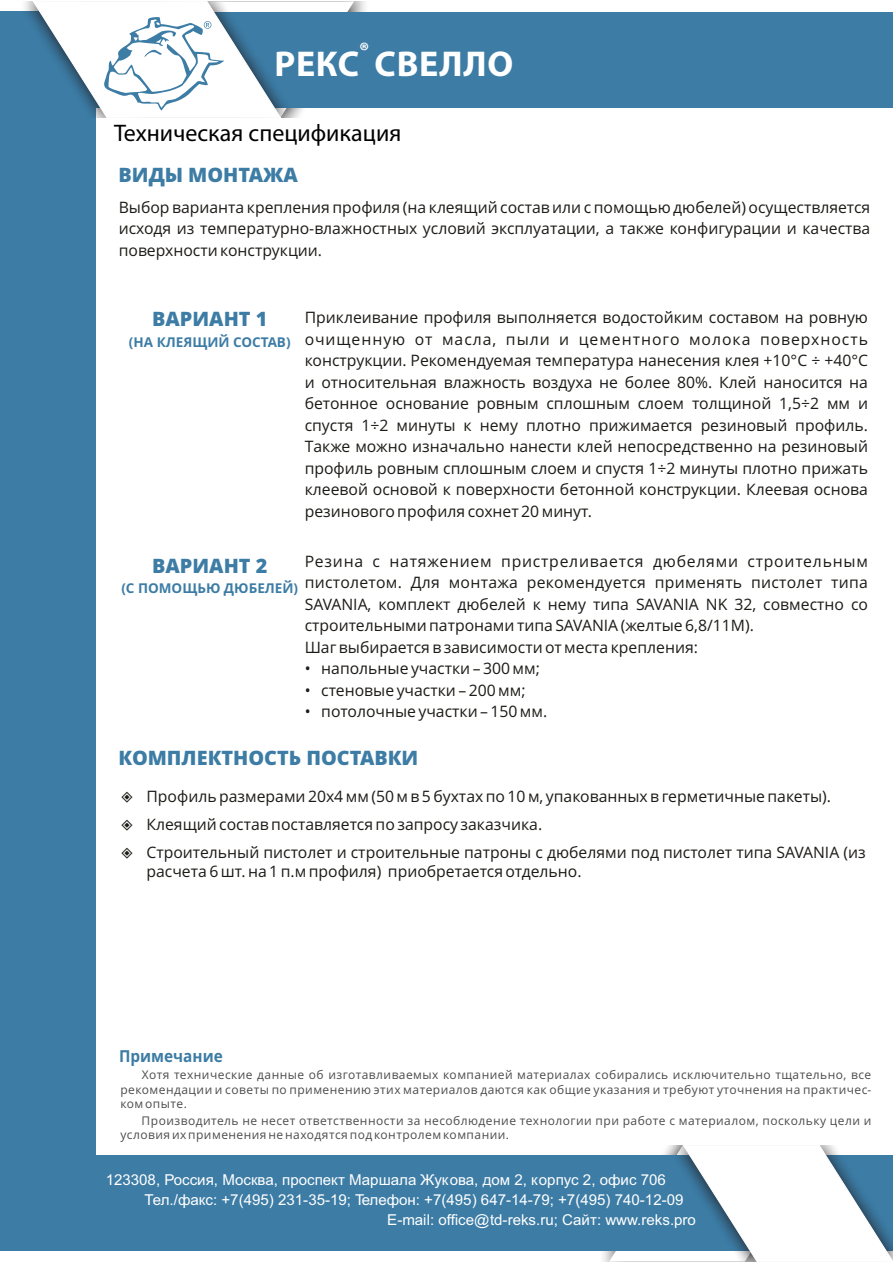
<style>
.page{position:relative;width:893px;height:1263px;background:#fff}
.page>*{position:absolute;margin:0;border:0;box-sizing:border-box;transform-origin:0 0}
.t1{font:700 36px "Myriad Pro";letter-spacing:.02em;color:#fff}
.t2{font:24px "Myriad Pro";color:#000}
.t3{font:700 22.5px "Myriad Pro";color:#fff}
.t4{font:800 19.8px "Open Sans";color:#3c7ca5}
.t5{font:700 16.5px "Open Sans";color:#3c7ca5;scale:.93 1}
.t6{font:15.75px/21.5px "Open Sans";color:#1c1b17;text-align:justify}
.t7{font:15px "Arial";color:#fff}
.t8{font:700 13.5px "Open Sans";color:#3c7ca5}
.t9{font:12px/14.7px "Open Sans";letter-spacing:.04em;color:#4d4d4d;text-align:justify}
</style>
<div class="page">
<div style="left:0;top:12px;width:96px;height:1237px;background:#3c7ca5"></div>
<div style="left:0;top:1156px;width:893px;height:95px;background:#3c7ca5"></div>
<svg style="left:609px;top:1145px;width:284px;height:117px"></svg>
<div style="left:0;top:12px;width:893px;height:95px;background:#3c7ca5"></div>
<svg style="left:32px;top:1px;width:322px;height:117px"></svg>
<h3 class="t3" style="left:359px;top:41px;width:12px">®</h3>
<h1 class="t1" style="left:274px;top:49px;width:240px">РЕКС СВЕЛЛО</h1>
<h2 class="t2" style="left:114px;top:123px;width:289px">Техническая спецификация</h2>
<p class="t4" style="left:119px;top:167px;width:181px">ВИДЫ МОНТАЖА</p>
<p class="t6" style="left:119px;top:198px;width:753px">Выбор варианта крепления профиля (на клеящий состав или с помощью дюбелей) осуществляется исходя из температурно-влажностных условий эксплуатации, а также конфигурации и качества поверхности конструкции.</p>
<p class="t6" style="left:305px;top:309px;width:565px">Приклеивание профиля выполняется водостойким составом на ровную очищенную от масла, пыли и цементного молока поверхность конструкции. Рекомендуемая температура нанесения клея +10°С ÷ +40°С и относительная влажность воздуха не более 80%. Клей наносится на бетонное основание ровным сплошным слоем толщиной 1,5÷2 мм и спустя 1÷2 минуты к нему плотно прижимается резиновый профиль.<br>Также можно изначально нанести клей непосредственно на резиновый профиль ровным сплошным слоем и спустя 1÷2 минуты плотно прижать клеевой основой к поверхности бетонной конструкции. Клеевая основа резинового профиля сохнет 20 минут.</p>
<p class="t6" style="left:305px;top:552px;width:565px;text-align:left">Резина с натяжением пристреливается дюбелями строительным пистолетом. Для монтажа рекомендуется применять пистолет типа SAVANIA, комплект дюбелей к нему типа SAVANIA NK 32, совместно со строительными патронами типа SAVANIA (желтые 6,8/11М).<br>Шаг выбирается в зависимости от места крепления:</p>
<p class="t6" style="left:305px;top:659px;width:237px">• напольные участки – 300 мм;</p>
<p class="t6" style="left:305px;top:681px;width:222px">• стеновые участки – 200 мм;</p>
<p class="t6" style="left:305px;top:702px;width:244px">• потолочные участки – 150 мм.</p>
<p class="t4" style="left:152px;top:311px;width:117px">ВАРИАНТ 1</p>
<p class="t8" style="left:129px;top:336px;width:163px">(НА КЛЕЯЩИЙ СОСТАВ)</p>
<p class="t4" style="left:152px;top:557px;width:117px">ВАРИАНТ 2</p>
<p class="t8" style="left:121px;top:582px;width:178px">(С ПОМОЩЬЮ ДЮБЕЛЕЙ)</p>
<p class="t4" style="left:119px;top:750px;width:301px">КОМПЛЕКТНОСТЬ ПОСТАВКИ</p>
<p class="t6" style="left:146px;top:784px;width:721px;line-height:27.9px;text-align:left">Профиль размерами 20х4 мм (50 м в 5 бухтах по 10 м, упакованных в герметичные пакеты).<br>Клеящий состав поставляется по запросу заказчика.<br>Строительный пистолет и строительные патроны с дюбелями под пистолет типа SAVANIA (из</p>
<p class="t6" style="left:146px;top:862px;width:437px">расчета 6 шт. на 1 п.м профиля) приобретается отдельно.</p>
<p class="t5" style="left:119px;top:1049px;width:113px">Примечание</p>
<p class="t9" style="left:120px;top:1068px;width:752px;text-indent:21px">Хотя технические данные об изготавливаемых компанией материалах собирались исключительно тщательно, все рекомендации и советы по применению этих материалов даются как общие указания и требуют уточнения на практичес&shy;ком опыте.</p>
<p class="t9" style="left:120px;top:1114px;width:752px;text-indent:21px">Производитель не несет ответственности за несоблюдение технологии при работе с материалом, поскольку цели и условия их применения не находятся под контролем компании.</p>
<p class="t7" style="left:106px;top:1173px;width:562px">123308, Россия, Москва, проспект Маршала Жукова, дом 2, корпус 2, офис 706</p>
<p class="t7" style="left:145px;top:1194px;width:540px">Тел./факс: +7(495) 231-35-19; Телефон: +7(495) 647-14-79; +7(495) 740-12-09</p>
<p class="t7" style="left:387px;top:1214px;width:310px">E-mail: office@td-reks.ru; Сайт: www.reks.pro</p>
</div>
